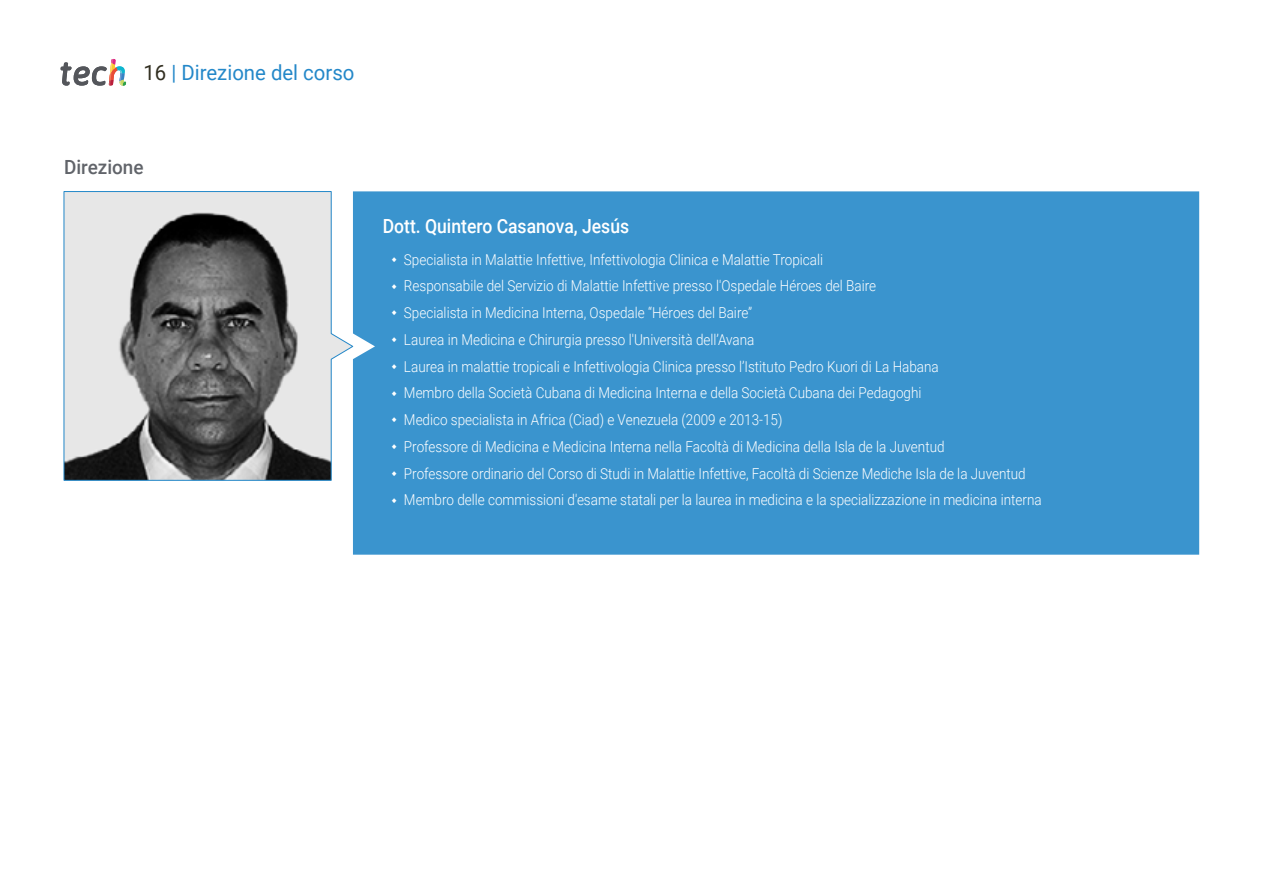
<style>
.page{position:relative;width:1263px;height:893px;background:#fff}
.page>*{position:absolute;margin:0;border:0;box-sizing:border-box;transform-origin:0 0}
.t1{font:21px "Roboto";color:#2488c9}
.t2{font:500 19.5px "Roboto";color:#fff;scale:.9 1}
.t3{font:500 19.5px "Roboto";color:#61646a}
.t4{font:300 15px/26.7px "Roboto";color:#fff;scale:.9 1}
.s1{color:#312e20}
</style>
<div class="page">
<div style="left:353px;top:191px;width:846px;height:364px;background:#3a94ce"></div>
<svg style="left:64px;top:191px;width:289px;height:290px;background:#9b9c9d"></svg>
<svg style="left:61px;top:59px;width:65px;height:27px"></svg>
<svg style="left:392px;top:257px;width:5px;height:5px"></svg>
<svg style="left:392px;top:284px;width:5px;height:5px"></svg>
<svg style="left:392px;top:310px;width:5px;height:5px"></svg>
<svg style="left:392px;top:337px;width:5px;height:5px"></svg>
<svg style="left:392px;top:364px;width:5px;height:5px"></svg>
<svg style="left:392px;top:391px;width:5px;height:5px"></svg>
<svg style="left:392px;top:417px;width:5px;height:5px"></svg>
<svg style="left:392px;top:444px;width:5px;height:5px"></svg>
<svg style="left:392px;top:471px;width:5px;height:5px"></svg>
<svg style="left:392px;top:498px;width:5px;height:5px"></svg>
<h1 class="t1" style="left:144px;top:57px;width:213px"><span class="s1">16</span> | Direzione del corso</h1>
<h2 class="t3" style="left:64px;top:154px;width:81px">Direzione</h2>
<h2 class="t2" style="left:383px;top:212px;width:275px">Dott. Quintero Casanova, Jesús</h2>
<p class="t4" style="left:404px;top:245px;width:710px">Specialista in Malattie Infettive, Infettivologia Clinica e Malattie Tropicali<br>Responsabile del Servizio di Malattie Infettive presso l'Ospedale Héroes del Baire<br>Specialista in Medicina Interna, Ospedale “Héroes del Baire”<br>Laurea in Medicina e Chirurgia presso l'Università dell’Avana<br>Laurea in malattie tropicali e Infettivologia Clinica presso l’Istituto Pedro Kuori di La Habana<br>Membro della Società Cubana di Medicina Interna e della Società Cubana dei Pedagoghi<br>Medico specialista in Africa (Ciad) e Venezuela (2009 e 2013-15)<br>Professore di Medicina e Medicina Interna nella Facoltà di Medicina della Isla de la Juventud<br>Professore ordinario del Corso di Studi in Malattie Infettive, Facoltà di Scienze Mediche Isla de la Juventud Membro delle commissioni d'esame statali per la laurea in medicina e la specializzazione in medicina interna</p>
</div>
